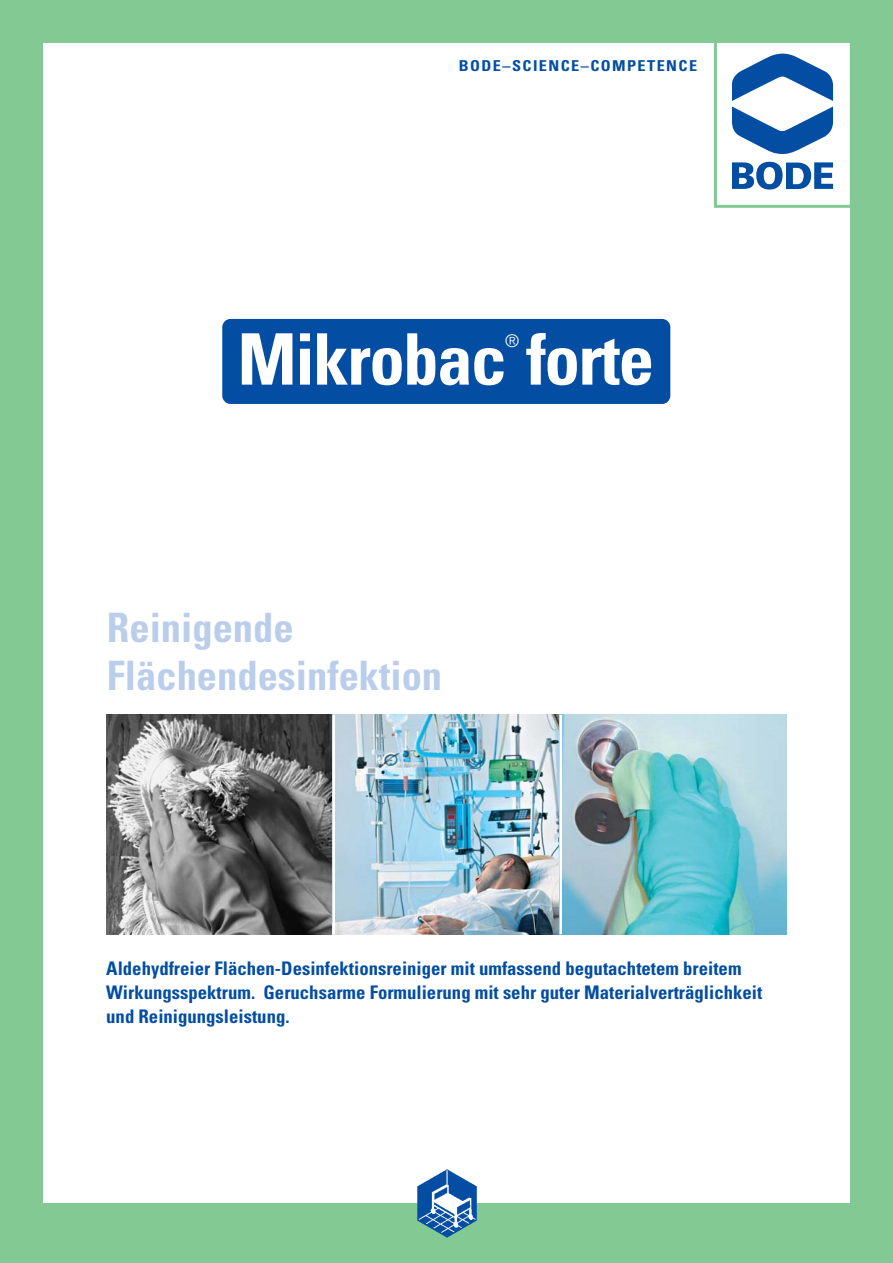
<style>
.page{position:relative;width:893px;height:1263px;background:#fff}
.page>*{position:absolute;margin:0;border:0;box-sizing:border-box;transform-origin:0 0}
.t1{font:700 condensed 71.1px "Univers";letter-spacing:-.02em;color:#fff}
.t2{font:700 condensed 40.5px/48px "Univers";color:#baceeb}
.t3{font:700 condensed 18.75px/24px "Univers";color:#034ea2}
.t4{font:300 17.7px "Helvetica Neue";color:#fff}
.t5{font:700 condensed 15px "Univers";letter-spacing:.09em;color:#034ea2;scale:1.08 1}
</style>
<div class="page">
<div style="left:0;top:0;width:43px;height:1263px;background:#83c994"></div>
<div style="left:0;top:1203px;width:893px;height:60px;background:#83c994"></div>
<svg style="left:732px;top:107px;width:101px;height:47px"></svg>
<svg style="left:732px;top:54px;width:101px;height:47px"></svg>
<svg style="left:732px;top:161px;width:101px;height:29px"></svg>
<div style="left:714px;top:39px;width:139px;height:169px;border:3px solid #83c994"></div>
<div style="left:850px;top:0;width:43px;height:1263px;background:#83c994"></div>
<div style="left:0;top:0;width:893px;height:43px;background:#83c994"></div>
<div style="left:222px;top:319px;width:448px;height:85px;background:#034ea2;border-radius:8px"></div>
<img style="left:106px;top:715px;width:227px;height:219px">
<img style="left:335px;top:715px;width:224px;height:219px">
<img style="left:562px;top:715px;width:224px;height:219px">
<img style="left:417px;top:1169px;width:60px;height:69px">
<p class="t5" style="left:459px;top:60px;width:222px">BODE–SCIENCE–COMPETENCE</p>
<h1 class="t1" style="left:238px;top:333px;width:418px">Mikrobac forte</h1>
<p class="t4" style="left:505px;top:334px;width:16px">®</p>
<h2 class="t2" style="left:107px;top:607px;width:337px">Reinigende<br>Flächendesinfektion</h2>
<p class="t3" style="left:106px;top:958px;width:657px">Aldehydfreier Flächen-Desinfektionsreiniger mit umfassend begutachtetem breitem<br>Wirkungsspektrum. Geruchsarme Formulierung mit sehr guter Materialverträglichkeit und Reinigungsleistung.</p>
</div>
